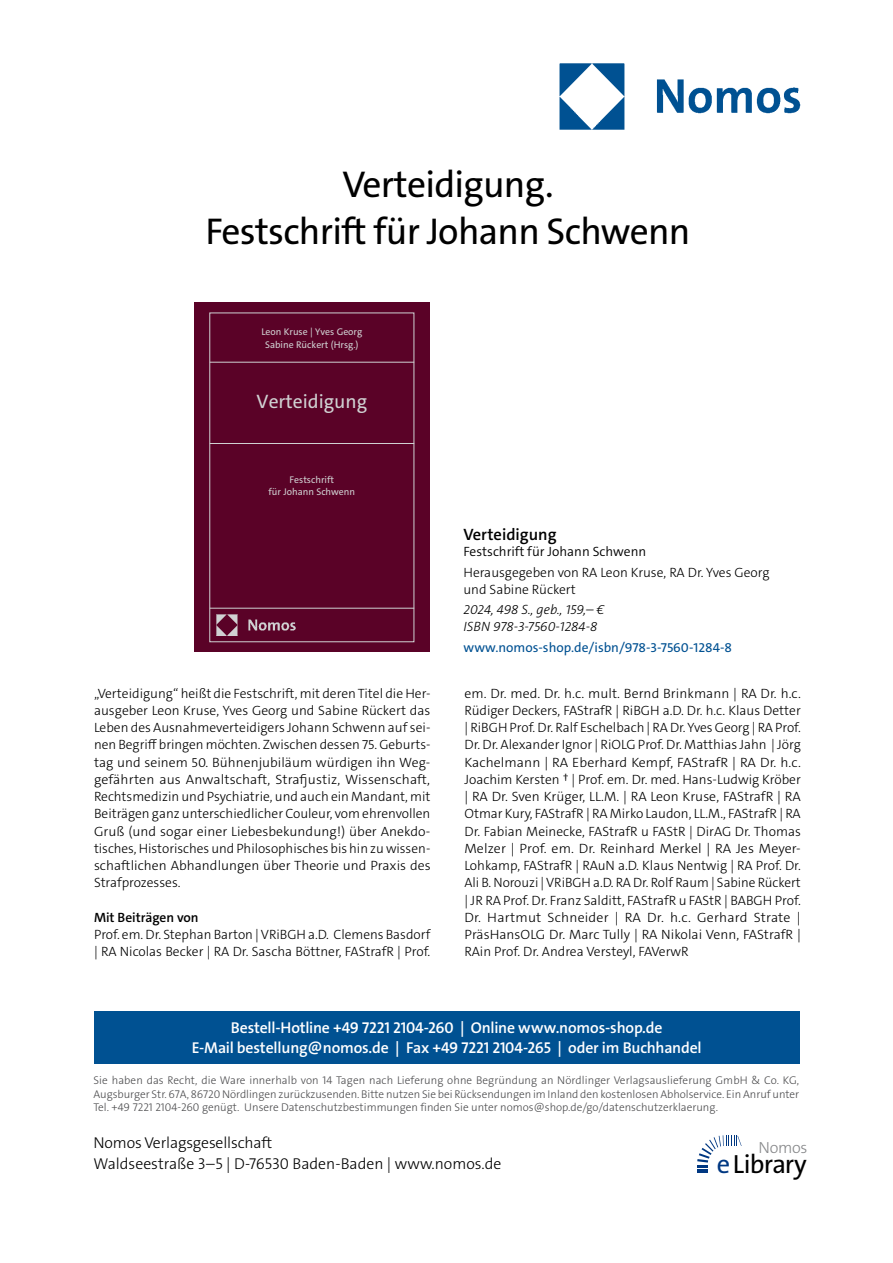
<style>
.page{position:relative;width:893px;height:1263px;background:#fff}
.page>*{position:absolute;margin:0;border:0;box-sizing:border-box;transform-origin:0 0}
.t1{font:37.5px/46.5px "The Sans Os F";letter-spacing:-.02em;color:#000;text-align:center}
.t2{font:26.4px "The Sans Os F";letter-spacing:-.03em;color:#000}
.t3{font:19.5px "The Sans C5";color:#d0d1d2}
.t4{font:600 16.5px "The Sans C5";color:#000}
.t5{font:300 16.2px "The Sans Os F";letter-spacing:-.02em;color:#87888a}
.t6{font:600 15.75px/21px "The Sans Os F";letter-spacing:-.01em;color:#fff;text-align:center}
.t7{font:300 15.75px/21px "The Sans Os F";color:#000}
.t8{font:300 13.5px/17.2px "The Sans C5";color:#000}
.t9{font:italic 300 13.5px/16.5px "The Sans C5";color:#000}
.t10{font:13.5px "The Sans C5";color:#005192}
.t11{font:300 13.5px "The Sans C5";color:#000}
.t12{font:600 13.5px "The Sans C5";color:#000}
.t13{font:300 11.25px/13.5px "The Sans Os F";color:#4b4b4d;text-align:justify}
.t14{font:9.75px/13px "The Sans C5";color:#d0d1d2;text-align:center}
.s1{color:#003882}
</style>
<div class="page">
<img style="left:559px;top:63px;width:242px;height:67px">
<div style="left:94px;top:1011px;width:705px;height:52px;background:#005192"></div>
<svg style="left:697px;top:1135px;width:45px;height:38px"></svg>
<div style="left:194px;top:303px;width:236px;height:348px;background:#5a0227"></div>
<div style="left:209px;top:313px;width:205px;height:329px;border:1px solid #d0d1d2"></div>
<hr style="left:210px;top:362px;width:204px;height:1px;background:#d0d1d2">
<hr style="left:210px;top:443px;width:204px;height:1px;background:#d0d1d2">
<hr style="left:210px;top:608px;width:204px;height:1px;background:#d0d1d2">
<img style="left:216px;top:614px;width:80px;height:22px">
<h1 class="t1" style="left:206px;top:165px;width:486px">Verteidigung.<br>Festschrift für Johann Schwenn</h1>
<p class="t14" style="left:261px;top:325px;width:102px">Leon Kruse | Yves Georg<br>Sabine Rückert (Hrsg.)</p>
<h3 class="t3" style="left:257px;top:389px;width:112px">Verteidigung</h3>
<p class="t14" style="left:269px;top:474px;width:88px;line-height:11.7px">Festschrift<br>für Johann Schwenn</p>
<p class="t8" style="left:94px;top:684px;width:338px;text-align:justify">„Verteidigung“ heißt die Festschrift, mit deren Titel die Her&shy;ausgeber Leon Kruse, Yves Georg und Sabine Rückert das Leben des Ausnahmeverteidigers Johann Schwenn auf sei&shy;nen Begriff bringen möchten. Zwischen dessen 75. Geburts&shy;tag und seinem 50. Bühnenjubiläum würdigen ihn Weg&shy;gefährten aus Anwaltschaft, Strafjustiz, Wissenschaft, Rechtsmedizin und Psychiatrie, und auch ein Mandant, mit Beiträgen ganz unterschiedlicher Couleur, vom ehrenvollen Gruß (und sogar einer Liebesbekundung!) über Anekdo&shy;tisches, Historisches und Philosophisches bis hin zu wissen&shy;schaftlichen Abhandlungen über Theorie und Praxis des Strafprozesses.</p>
<p class="t12" style="left:94px;top:908px;width:106px">Mit Beiträgen von</p>
<p class="t8" style="left:94px;top:926px;width:338px">Prof. em. Dr. Stephan Barton | VRiBGH a.D. Clemens Basdorf | RA Nicolas Becker | RA Dr. Sascha Böttner, FAStrafR | Prof.</p>
<p class="t4" style="left:463px;top:524px;width:94px">Verteidigung</p>
<p class="t11" style="left:463px;top:543px;width:184px">Festschrift für Johann Schwenn</p>
<p class="t8" style="left:463px;top:564px;width:308px;line-height:16.5px">Herausgegeben von RA Leon Kruse, RA Dr. Yves Georg und Sabine Rückert</p>
<p class="t9" style="left:463px;top:602px;width:142px">2024, 498 S., geb., 159,– €<br>ISBN 978-3-7560-1284-8</p>
<p class="t10" style="left:463px;top:638px;width:270px">www.nomos-shop.de/isbn/978-3-7560-1284-8</p>
<p class="t8" style="left:464px;top:684px;width:338px">em. Dr. med. Dr. h.c. mult. Bernd Brinkmann | RA Dr. h.c.<br>Rüdiger Deckers, FAStrafR | RiBGH a.D. Dr. h.c. Klaus Detter | RiBGH Prof. Dr. Ralf Eschelbach | RA Dr. Yves Georg | RA Prof.<br>Dr. Dr. Alexander Ignor | RiOLG Prof. Dr. Matthias Jahn | Jörg Kachelmann | RA Eberhard Kempf, FAStrafR | RA Dr. h.c.<br>Joachim Kersten † | Prof. em. Dr. med. Hans-Ludwig Kröber | RA Dr. Sven Krüger, LL.M. | RA Leon Kruse, FAStrafR | RA Otmar Kury, FAStrafR | RA Mirko Laudon, LL.M., FAStrafR | RA Dr. Fabian Meinecke, FAStrafR u FAStR | DirAG Dr. Thomas Melzer | Prof. em. Dr. Reinhard Merkel | RA Jes Meyer-- Lohkamp, FAStrafR | RAuN a.D. Klaus Nentwig | RA Prof. Dr.<br>Ali B. Norouzi | VRiBGH a.D. RA Dr. Rolf Raum | Sabine Rückert | JR RA Prof. Dr. Franz Salditt, FAStrafR u FAStR | BABGH Prof.<br>Dr. Hartmut Schneider | RA Dr. h.c. Gerhard Strate | PräsHansOLG Dr. Marc Tully | RA Nikolai Venn, FAStrafR | RAin Prof. Dr. Andrea Versteyl, FAVerwR</p>
<p class="t6" style="left:192px;top:1017px;width:511px">Bestell-Hotline +49 7221 2104-260 | Online www.nomos-shop.de<br>E-Mail bestellung@nomos.de | Fax +49 7221 2104-265 | oder im Buchhandel</p>
<p class="t13" style="left:94px;top:1074px;width:707px">Sie haben das Recht, die Ware innerhalb von 14 Tagen nach Lieferung ohne Begründung an Nördlinger Verlagsauslieferung GmbH &amp; Co. KG, Augsburger Str. 67A, 86720 Nördlingen zurückzusenden. Bitte nutzen Sie bei Rücksendungen im Inland den kostenlosen Abholservice. Ein Anruf unter Tel. +49 7221 2104-260 genügt. Unsere Datenschutzbestimmungen finden Sie unter nomos@shop.de/go/datenschutzerklaerung.</p>
<p class="t7" style="left:94px;top:1133px;width:409px">Nomos Verlagsgesellschaft<br>Waldseestraße 3–5 | D-76530 Baden-Baden | www.nomos.de</p>
<p class="t5" style="left:758px;top:1137px;width:51px">Nomos</p>
<h2 class="t2" style="left:717px;top:1153px;width:91px"><span class="s1">e</span>Library</h2>
</div>
